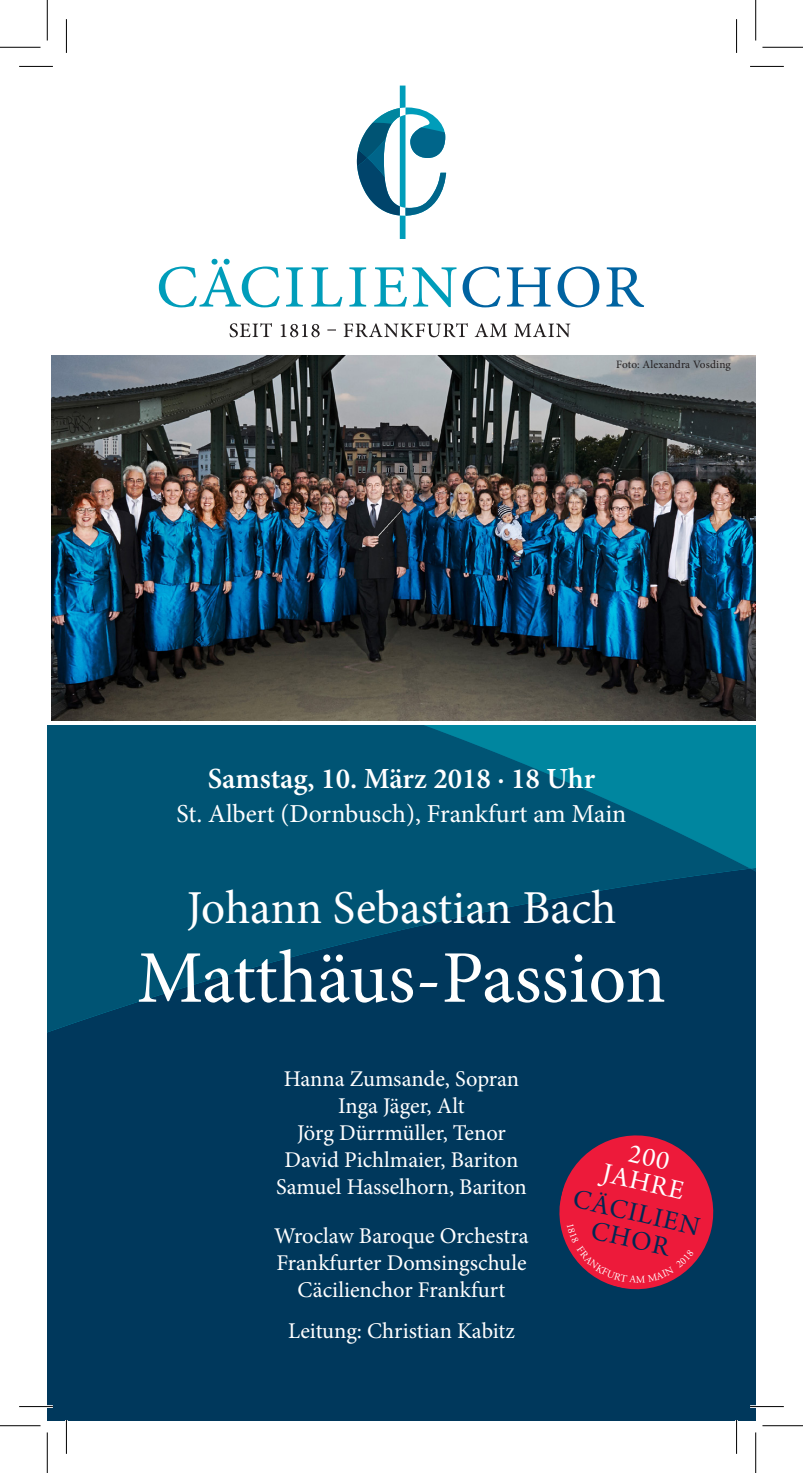
<style>
.page{position:relative;width:803px;height:1473px;background:#fff}
.page>*{position:absolute;margin:0;border:0;box-sizing:border-box;transform-origin:0 0}
.t1{font:74.25px "Minion Pro";letter-spacing:-.005em;color:#fff}
.t2{font:47.25px "Minion Pro";letter-spacing:-.005em;color:#fff}
.t3{font:600 29.25px "Minion Pro";color:#fff}
.t4{font:28.12px/27px "Arno Pro Subhead";color:#002853;text-align:center}
.t5{font:28.12px/24.8px "Arno Pro Subhead";color:#fff;text-align:center}
.t6{font:25.88px "Minion Pro";color:#fff}
.t7{font:22.5px/27px "Minion Pro";color:#fff;text-align:center}
.t8{font:11.25px "Minion Pro";letter-spacing:.01em;color:#231f20}
</style>
<div class="page">
<img style="left:51px;top:355px;width:704px;height:365px">
<svg style="left:462px;top:266px;width:182px;height:41px"></svg>
<svg style="left:229px;top:323px;width:341px;height:14px"></svg>
<svg style="left:159px;top:259px;width:297px;height:48px"></svg>
<svg style="left:357px;top:86px;width:89px;height:153px"></svg>
<div style="left:47px;top:868px;width:708px;height:552px;background:#00385c"></div>
<svg style="left:47px;top:725px;width:703px;height:460px;background:#00486a"></svg>
<hr style="left:19px;top:1404px;width:34px;height:3px;background:#fff">
<hr style="left:750px;top:1404px;width:33px;height:3px;background:#fff">
<hr style="left:65px;top:1419px;width:3px;height:34px;background:#fff">
<hr style="left:735px;top:1419px;width:2px;height:34px;background:#fff">
<hr style="left:19px;top:66px;width:34px;height:1px;background:#000">
<hr style="left:750px;top:66px;width:33px;height:1px;background:#000">
<hr style="left:19px;top:1405px;width:34px;height:1px;background:#000">
<hr style="left:750px;top:1405px;width:33px;height:1px;background:#000">
<hr style="left:66px;top:19px;width:1px;height:34px;background:#000">
<hr style="left:66px;top:1419px;width:1px;height:34px;background:#000">
<hr style="left:736px;top:19px;width:1px;height:34px;background:#000">
<hr style="left:736px;top:1419px;width:1px;height:34px;background:#000">
<hr style="left:0;top:47px;width:40px;height:1px;background:#000">
<hr style="left:762px;top:47px;width:40px;height:1px;background:#000">
<hr style="left:0;top:1425px;width:40px;height:1px;background:#000">
<hr style="left:762px;top:1425px;width:40px;height:1px;background:#000">
<hr style="left:47px;top:0;width:1px;height:40px;background:#000">
<hr style="left:47px;top:1432px;width:1px;height:40px;background:#000">
<hr style="left:755px;top:0;width:1px;height:40px;background:#000">
<hr style="left:755px;top:1432px;width:1px;height:40px;background:#000">
<svg style="left:551px;top:1127px;width:169px;height:169px;background:#992445"></svg>
<p class="t8" style="left:616px;top:357px;width:116px">Foto: Alexandra Vosding</p>
<h3 class="t3" style="left:208px;top:758px;width:389px">Samstag, 10. März 2018 · 18 Uhr</h3>
<p class="t6" style="left:176px;top:795px;width:451px">St. Albert (Dornbusch), Frankfurt am Main</p>
<h2 class="t2" style="left:187px;top:875px;width:431px">Johann Sebastian Bach</h2>
<h1 class="t1" style="left:137px;top:928px;width:530px">Matthäus-Passion</h1>
<p class="t7" style="left:276px;top:1065px;width:252px">Hanna Zumsande, Sopran<br>Inga Jäger, Alt<br>Jörg Dürrmüller, Tenor<br>David Pichlmaier, Bariton<br>Samuel Hasselhorn, Bariton</p>
<p class="t7" style="left:274px;top:1222px;width:256px">Wroclaw Baroque Orchestra<br>Frankfurter Domsingschule<br>Cäcilienchor Frankfurt</p>
<p class="t7" style="left:288px;top:1316px;width:228px">Leitung: Christian Kabitz</p>
<p class="t5" style="left:611px;top:1137px;width:84px;rotate:13deg">200<br>JAHRE</p>
<p class="t4" style="left:576px;top:1186px;width:131px;rotate:13deg">CÄCILIEN<br>CHOR</p>
</div>
